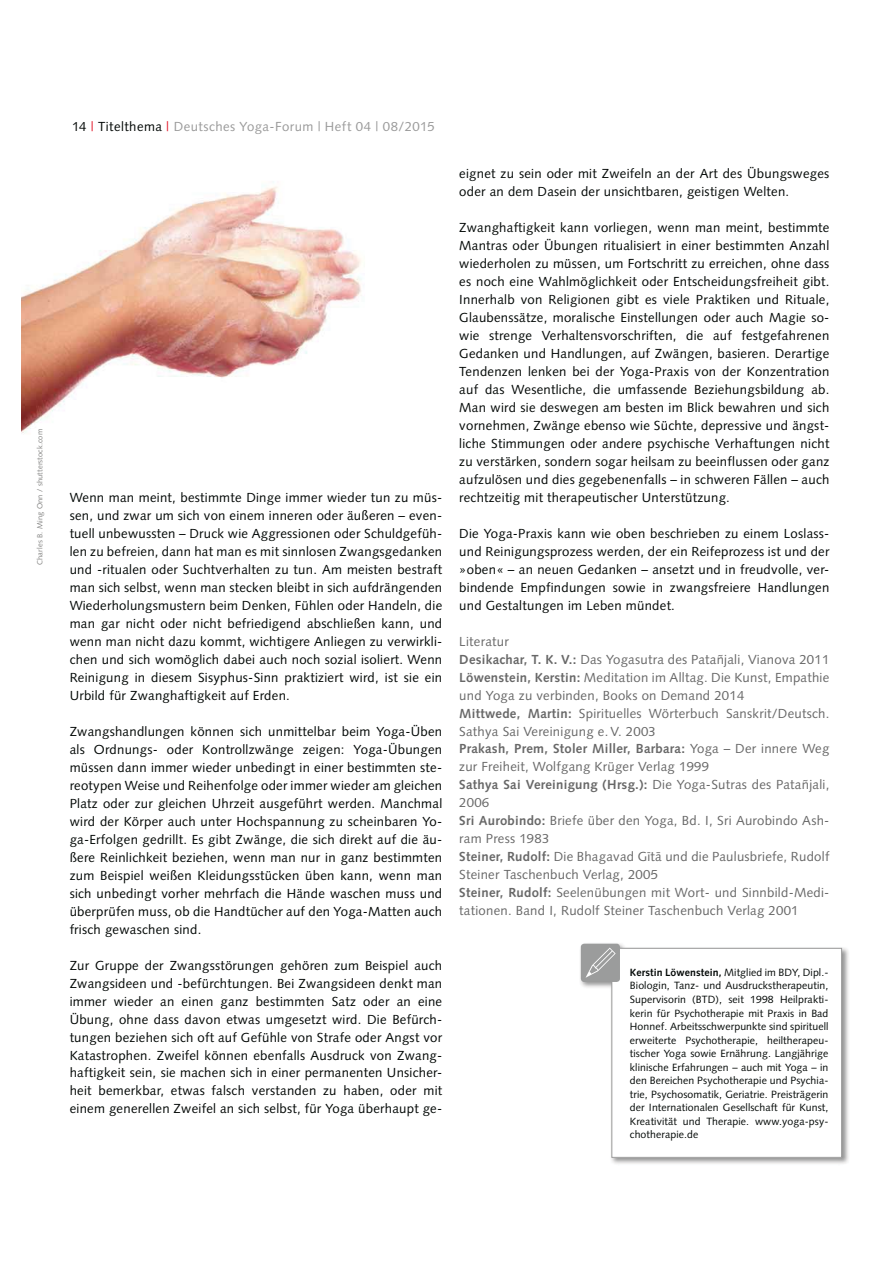
<style>
.page{position:relative;width:893px;height:1263px;background:#fff}
.page>*{position:absolute;margin:0;border:0;box-sizing:border-box;transform-origin:0 0}
.t1{font:13.2px/18px "Syntax BDYOT";letter-spacing:.02em;color:#030806;text-align:justify}
.t2{font:13.2px/18px "Syntax BDYOT";letter-spacing:.02em;color:#686868}
.t3{font:13.2px "Syntax BDYOT";letter-spacing:.035em;color:#9a9a9a}
.t4{font:10.5px/13.5px "Syntax BDYOT";letter-spacing:.01em;color:#030806;text-align:justify}
.t5{font:7.5px "Syntax BDY";letter-spacing:.02em;color:#838382}
.s1{color:#030806}
.s2{font-family:"Syntax BDY";color:#e31d2f}
.s3{font-family:"Syntax BDY";color:#030806}
.s4{font-weight:700}
</style>
<div class="page">
<img style="left:21px;top:181px;width:341px;height:252px">
<img style="left:580px;top:943px;width:269px;height:221px">
<div style="left:612px;top:948px;width:229px;height:209px;background:#fff"></div>
<div style="left:611px;top:948px;width:230px;height:210px;border:1px solid #9a9a9a"></div>
<div style="left:581px;top:944px;width:39px;height:38px;background:#9b9c9c;border-radius:3px"></div>
<svg style="left:585px;top:948px;width:30px;height:30px"></svg>
<p class="t5" style="left:37px;top:565px;width:137px;rotate:-90deg">Charles B. Ming Onn / shutterstock.com</p>
<p class="t3" style="left:72px;top:122px;width:364px"><span class="s1">14</span> <span class="s2">|</span> <span class="s3">Titelthema</span> <span class="s2">|</span> Deutsches Yoga-Forum | Heft 04 | 08/2015</p>
<p class="t1" style="left:70px;top:489px;width:374px">Wenn man meint, bestimmte Dinge immer wieder tun zu müs&shy;sen, und zwar um sich von einem inneren oder äußeren – even&shy;tuell unbewussten – Druck wie Aggressionen oder Schuldgefüh&shy;len zu befreien, dann hat man es mit sinnlosen Zwangsgedanken und -ritualen oder Suchtverhalten zu tun. Am meisten bestraft man sich selbst, wenn man stecken bleibt in sich aufdrängenden Wiederholungsmustern beim Denken, Fühlen oder Handeln, die man gar nicht oder nicht befriedigend abschließen kann, und wenn man nicht dazu kommt, wichtigere Anliegen zu verwirkli&shy;chen und sich womöglich dabei auch noch sozial isoliert. Wenn Reinigung in diesem Sisyphus-Sinn praktiziert wird, ist sie ein Urbild für Zwanghaftigkeit auf Erden.</p>
<p class="t1" style="left:70px;top:723px;width:374px">Zwangshandlungen können sich unmittelbar beim Yoga-Üben als Ordnungs- oder Kontrollzwänge zeigen: Yoga-Übungen müssen dann immer wieder unbedingt in einer bestimmten ste&shy;reotypen Weise und Reihenfolge oder immer wieder am gleichen Platz oder zur gleichen Uhrzeit ausgeführt werden. Manchmal wird der Körper auch unter Hochspannung zu scheinbaren Yo&shy;ga-Erfolgen gedrillt. Es gibt Zwänge, die sich direkt auf die äu&shy;ßere Reinlichkeit beziehen, wenn man nur in ganz bestimmten zum Beispiel weißen Kleidungsstücken üben kann, wenn man sich unbedingt vorher mehrfach die Hände waschen muss und überprüfen muss, ob die Handtücher auf den Yoga-Matten auch frisch gewaschen sind.</p>
<p class="t1" style="left:70px;top:957px;width:374px">Zur Gruppe der Zwangsstörungen gehören zum Beispiel auch Zwangsideen und -befürchtungen. Bei Zwangsideen denkt man immer wieder an einen ganz bestimmten Satz oder an eine Übung, ohne dass davon etwas umgesetzt wird. Die Befürch&shy;tungen beziehen sich oft auf Gefühle von Strafe oder Angst vor Katastrophen. Zweifel können ebenfalls Ausdruck von Zwang&shy;haftigkeit sein, sie machen sich in einer permanenten Unsicher&shy;heit bemerkbar, etwas falsch verstanden zu haben, oder mit einem generellen Zweifel an sich selbst, für Yoga überhaupt ge-</p>
<p class="t1" style="left:459px;top:165px;width:371px">eignet zu sein oder mit Zweifeln an der Art des Übungsweges oder an dem Dasein der unsichtbaren, geistigen Welten.</p>
<p class="t1" style="left:459px;top:219px;width:371px">Zwanghaftigkeit kann vorliegen, wenn man meint, bestimmte Mantras oder Übungen ritualisiert in einer bestimmten Anzahl wiederholen zu müssen, um Fortschritt zu erreichen, ohne dass es noch eine Wahlmöglichkeit oder Entscheidungsfreiheit gibt.<br>Innerhalb von Religionen gibt es viele Praktiken und Rituale, Glaubenssätze, moralische Einstellungen oder auch Magie so&shy;wie strenge Verhaltensvorschriften, die auf festgefahrenen Gedanken und Handlungen, auf Zwängen, basieren. Derartige Tendenzen lenken bei der Yoga-Praxis von der Konzentration auf das Wesentliche, die umfassende Beziehungsbildung ab.<br>Man wird sie deswegen am besten im Blick bewahren und sich vornehmen, Zwänge ebenso wie Süchte, depressive und ängst&shy;liche Stimmungen oder andere psychische Verhaftungen nicht zu verstärken, sondern sogar heilsam zu beeinflussen oder ganz aufzulösen und dies gegebenenfalls – in schweren Fällen – auch rechtzeitig mit therapeutischer Unterstützung.</p>
<p class="t1" style="left:459px;top:525px;width:371px">Die Yoga-Praxis kann wie oben beschrieben zu einem Loslass&shy;und Reinigungsprozess werden, der ein Reifeprozess ist und der »oben« – an neuen Gedanken – ansetzt und in freudvolle, ver&shy;bindende Empfindungen sowie in zwangsfreiere Handlungen und Gestaltungen im Leben mündet.</p>
<p class="t2" style="left:459px;top:633px;width:371px">Literatur<br><span class="s4">Desikachar, T. K. V.:</span> Das Yogasutra des Patañjali, Vianova 2011<br><span class="s4">Löwenstein, Kerstin:</span> Meditation im Alltag. Die Kunst, Empathie und Yoga zu verbinden, Books on Demand 2014<br><span class="s4">Mittwede, Martin:</span> Spirituelles Wörterbuch Sanskrit/Deutsch.<br>Sathya Sai Vereinigung e. V. 2003<br><span class="s4">Prakash, Prem, Stoler Miller, Barbara:</span> Yoga – Der innere Weg zur Freiheit, Wolfgang Krüger Verlag 1999<br><span class="s4">Sathya Sai Vereinigung (Hrsg.):</span> Die Yoga-Sutras des Patañjali, 2006<br><span class="s4">Sri Aurobindo:</span> Briefe über den Yoga, Bd. I, Sri Aurobindo Ash&shy;ram Press 1983<br><span class="s4">Steiner, Rudolf:</span> Die Bhagavad Gītā und die Paulusbriefe, Rudolf Steiner Taschenbuch Verlag, 2005<br><span class="s4">Steiner, Rudolf:</span> Seelenübungen mit Wort- und Sinnbild-Medi&shy;tationen. Band I, Rudolf Steiner Taschenbuch Verlag 2001</p>
<p class="t4" style="left:630px;top:967px;width:200px"><span class="s4">Kerstin Löwenstein,</span> Mitglied im BDY, Dipl.- Biologin, Tanz- und Ausdruckstherapeutin, Supervisorin (BTD), seit 1998 Heilprakti&shy;kerin für Psychotherapie mit Praxis in Bad Honnef. Arbeitsschwerpunkte sind spirituell erweiterte Psychotherapie, heiltherapeu&shy;tischer Yoga sowie Ernährung. Langjährige klinische Erfahrungen – auch mit Yoga – in den Bereichen Psychotherapie und Psychia&shy;trie, Psychosomatik, Geriatrie. Preisträgerin der Internationalen Gesellschaft für Kunst, Kreativität und Therapie. www.yoga-psy&shy;chotherapie.de</p>
</div>
